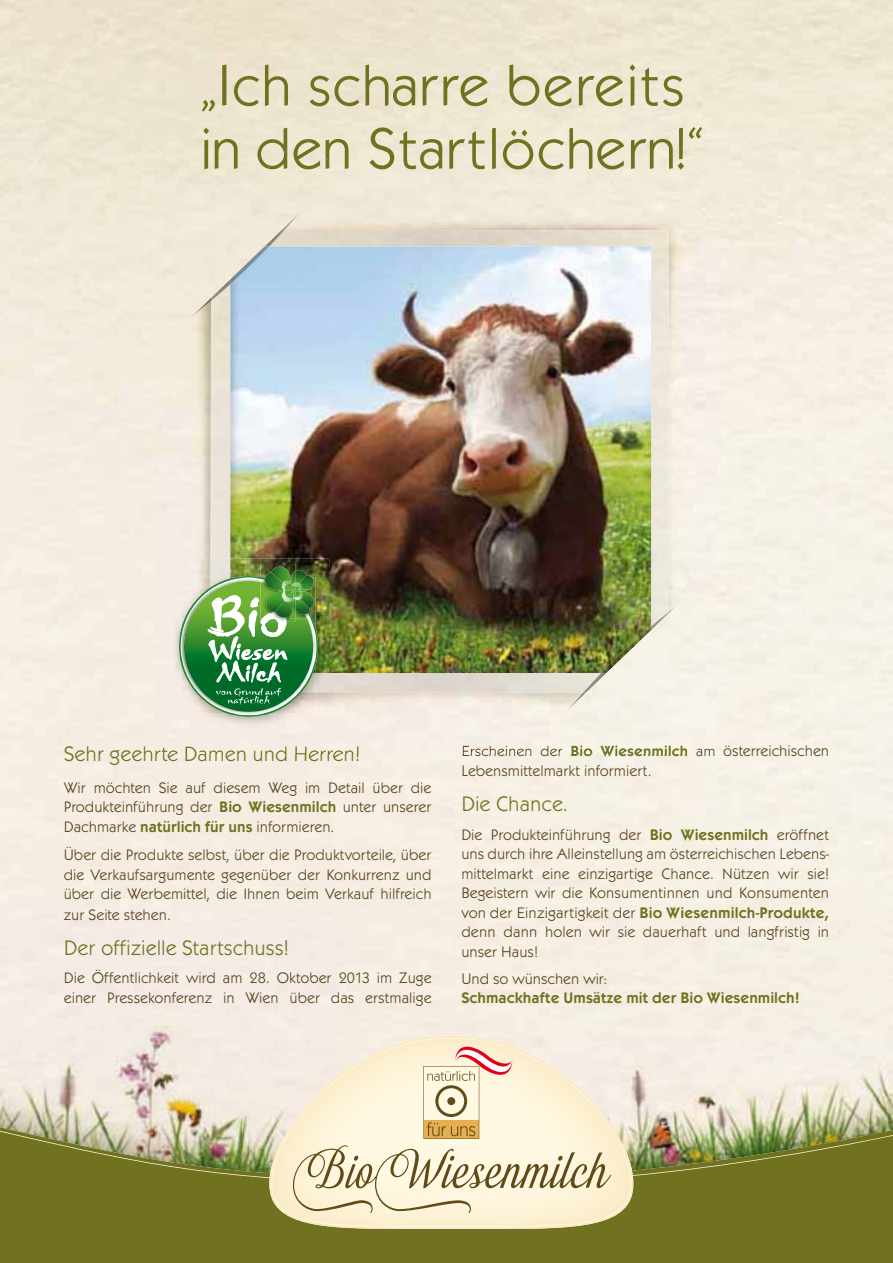
<style>
.page{position:relative;width:893px;height:1263px;background:#fff}
.page>*{position:absolute;margin:0;border:0;box-sizing:border-box;transform-origin:0 0}
.t1{font:51px/63.3px "Kabel";letter-spacing:.005em;color:#70721f}
.t2{font:21.75px "Kabel Itc T";color:#70721f}
.t3{font:15.75px/19.5px "Kabel Itc T";color:#543f19;text-align:justify}
.t4{font:600 15.75px "Kabel Itc T";color:#70721f}
.s1{font-weight:600;color:#70721f}
</style>
<div class="page">
<div style="left:547px;top:890px;width:346px;height:111px;background:#f6efe4"></div>
<div style="left:0;top:891px;width:347px;height:110px;background:#f5ece5"></div>
<div style="left:0;top:1001px;width:893px;height:75px;background:#f5ece4"></div>
<svg style="left:0;top:1076px;width:893px;height:187px;background:#929253"></svg>
<img style="left:269px;top:1036px;width:364px;height:193px">
<svg style="left:271px;top:1038px;width:361px;height:189px;background:#f0e6cc"></svg>
<svg style="left:423px;top:1037px;width:89px;height:102px;background:#eed8ba"></svg>
<div style="left:145px;top:356px;width:49px;height:390px;background:#f5ede2"></div>
<div style="left:194px;top:734px;width:337px;height:20px;background:#f5ece5"></div>
<img style="left:145px;top:746px;width:214px;height:8px">
<img style="left:463px;top:746px;width:63px;height:8px">
<div style="left:341px;top:175px;width:384px;height:50px;background:#f1ead8"></div>
<div style="left:719px;top:225px;width:6px;height:342px;background:#f7efe8"></div>
<img style="left:341px;top:186px;width:378px;height:49px">
<img style="left:154px;top:356px;width:50px;height:378px">
<img style="left:204px;top:356px;width:7px;height:203px">
<img style="left:211px;top:230px;width:458px;height:463px">
<img style="left:230px;top:247px;width:316px;height:319px">
<img style="left:546px;top:247px;width:105px;height:320px">
<img style="left:329px;top:566px;width:217px;height:107px">
<img style="left:171px;top:559px;width:158px;height:168px">
<img style="left:179px;top:559px;width:150px;height:158px">
<img style="left:111px;top:170px;width:230px;height:186px">
<img style="left:266px;top:135px;width:72px;height:35px">
<img style="left:531px;top:567px;width:225px;height:187px">
<img style="left:526px;top:746px;width:37px;height:8px">
<img style="left:571px;top:745px;width:38px;height:9px">
<h1 class="t1" style="left:199px;top:53px;width:506px">„Ich scharre bereits in den Startlöchern!“</h1>
<h2 class="t2" style="left:64px;top:741px;width:298px">Sehr geehrte Damen und Herren!</h2>
<p class="t3" style="left:64px;top:777px;width:369px">Wir möchten Sie auf diesem Weg im Detail über die Produkteinführung der <span class="s1">Bio Wiesenmilch</span> unter unserer Dachmarke <span class="s1">natürlich für uns</span> informieren.</p>
<p class="t3" style="left:64px;top:845px;width:369px">Über die Produkte selbst, über die Produktvorteile, über die Verkaufsargumente gegenüber der Konkurrenz und über die Werbemittel, die Ihnen beim Verkauf hilfreich</p>
<p class="t3" style="left:64px;top:905px;width:109px">zur Seite stehen.</p>
<h2 class="t2" style="left:64px;top:935px;width:227px">Der offizielle Startschuss!</h2>
<p class="t3" style="left:64px;top:968px;width:369px">Die Öffentlichkeit wird am 28. Oktober 2013 im Zuge einer Pressekonferenz in Wien über das erstmalige</p>
<p class="t3" style="left:461px;top:741px;width:369px">Erscheinen der <span class="s1">Bio Wiesenmilch</span> am österreichischen<br>Lebensmittelmarkt informiert.</p>
<h2 class="t2" style="left:461px;top:791px;width:108px">Die Chance.</h2>
<p class="t3" style="left:461px;top:824px;width:369px">Die Produkteinführung der <span class="s1">Bio Wiesenmilch</span> eröffnet uns durch ihre Alleinstellung am österreichischen Lebens&shy;mittelmarkt eine einzigartige Chance. Nützen wir sie!<br>Begeistern wir die Konsumentinnen und Konsumenten von der Einzigartigkeit der <span class="s1">Bio Wiesenmilch-Produkte, </span>denn dann holen wir sie dauerhaft und langfristig in unser Haus!</p>
<p class="t3" style="left:461px;top:968px;width:147px">Und so wünschen wir:</p>
<p class="t4" style="left:461px;top:989px;width:340px">Schmackhafte Umsätze mit der Bio Wiesenmilch!</p>
</div>
